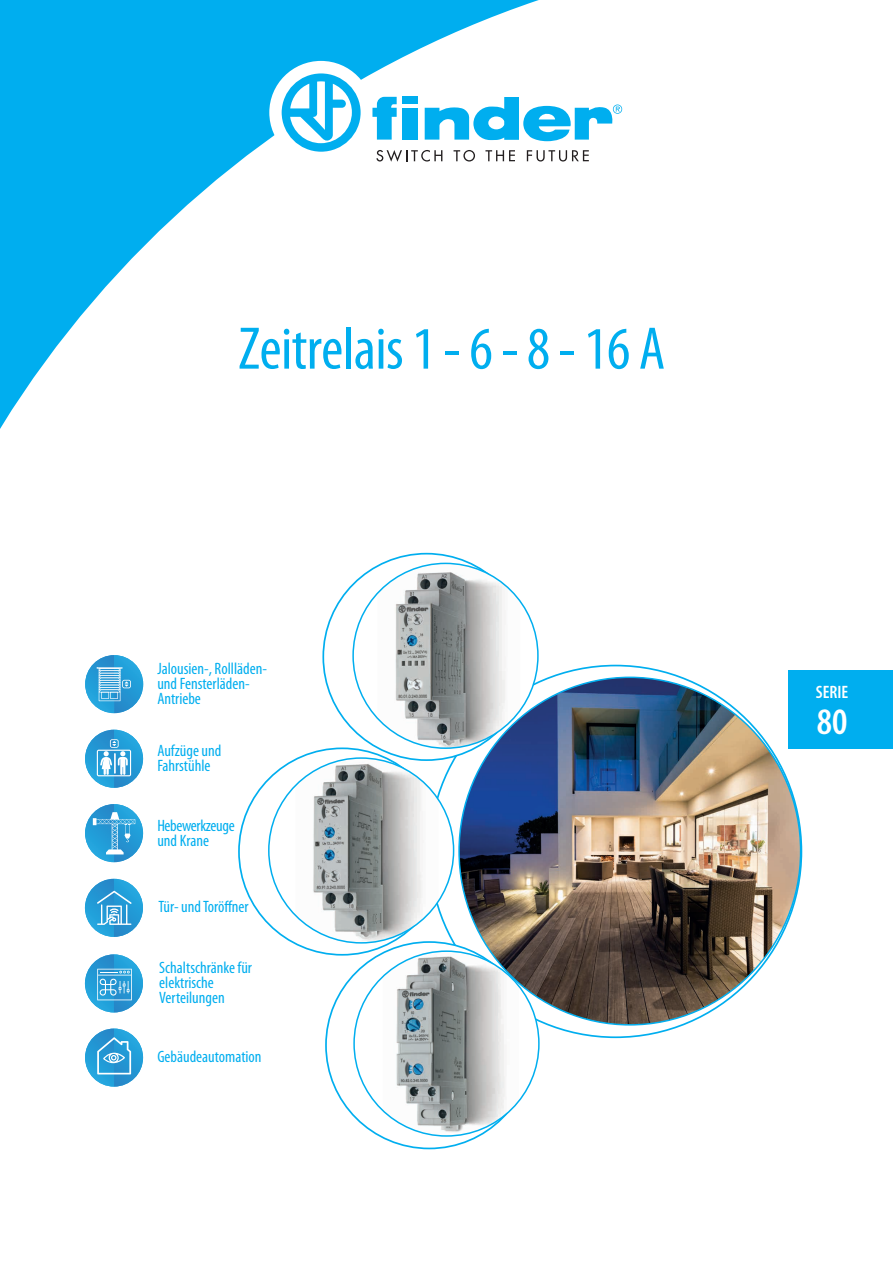
<style>
.page{position:relative;width:893px;height:1263px;background:#fff}
.page>*{position:absolute;margin:0;border:0;box-sizing:border-box;transform-origin:0 0}
.t1{font:condensed 60.6px "Myriad Pro";letter-spacing:-.01em;color:#00aeef}
.t2{font:600 condensed 37.5px "Myriad Pro";color:#fff}
.t3{font:600 condensed 18px "Myriad Pro";color:#fff}
.t4{font:condensed 16.5px/15px "Myriad Pro";color:#00aeef}
.t5{font:condensed 16.5px/15px "Myriad Pro";letter-spacing:-.02em;color:#00aeef}
</style>
<div class="page">
<div style="left:788px;top:670px;width:105px;height:78px;background:#00aeef"></div>
<svg style="left:0;top:0;width:551px;height:429px"></svg>
<div style="left:269px;top:61px;width:104px;height:103px;background:#fff;border-radius:50%"></div>
<svg style="left:282px;top:73px;width:79px;height:79px"></svg>
<svg style="left:425px;top:97px;width:197px;height:44px"></svg>
<svg style="left:372px;top:97px;width:25px;height:43px"></svg>
<div style="left:403px;top:108px;width:15px;height:32px;background:#00aeef"></div>
<div style="left:403px;top:97px;width:15px;height:7px;background:#00aeef"></div>
<svg style="left:376px;top:150px;width:66px;height:12px"></svg>
<svg style="left:454px;top:150px;width:21px;height:12px"></svg>
<svg style="left:485px;top:150px;width:30px;height:11px"></svg>
<svg style="left:527px;top:150px;width:62px;height:12px"></svg>
<img style="left:377px;top:563px;width:143px;height:185px">
<img style="left:296px;top:758px;width:142px;height:185px">
<img style="left:383px;top:951px;width:136px;height:185px">
<img style="left:459px;top:677px;width:342px;height:348px">
<img style="left:85px;top:730px;width:58px;height:58px">
<svg style="left:97px;top:739px;width:34px;height:37px"></svg>
<hr style="left:114px;top:753px;width:2px;height:21px;background:#fff">
<img style="left:85px;top:655px;width:58px;height:58px">
<svg style="left:97px;top:667px;width:34px;height:34px"></svg>
<img style="left:85px;top:954px;width:58px;height:58px">
<svg style="left:97px;top:969px;width:35px;height:31px"></svg>
<img style="left:85px;top:804px;width:58px;height:58px">
<svg style="left:93px;top:812px;width:42px;height:42px;background:#48a9db"></svg>
<img style="left:85px;top:1028px;width:58px;height:58px">
<svg style="left:97px;top:1037px;width:34px;height:37px"></svg>
<img style="left:85px;top:879px;width:58px;height:58px">
<svg style="left:97px;top:891px;width:35px;height:34px"></svg>
<h1 class="t1" style="left:238px;top:312px;width:428px">Zeitrelais 1 - 6 - 8 - 16 A</h1>
<p class="t4" style="left:157px;top:660px;width:111px">Jalousien-, Rollläden&shy;und Fensterläden-<br>Antriebe</p>
<p class="t4" style="left:157px;top:742px;width:66px">Aufzüge und<br>Fahrstühle</p>
<p class="t5" style="left:157px;top:818px;width:79px">Hebewerkzeuge und Krane</p>
<p class="t4" style="left:158px;top:899px;width:92px">Tür- und Toröffner</p>
<p class="t4" style="left:159px;top:959px;width:94px">Schaltschränke für elektrische<br>Verteilungen</p>
<p class="t4" style="left:157px;top:1049px;width:106px">Gebäudeautomation</p>
<p class="t3" style="left:816px;top:682px;width:34px">SЕRIE</p>
<h2 class="t2" style="left:817px;top:701px;width:32px">80</h2>
</div>
